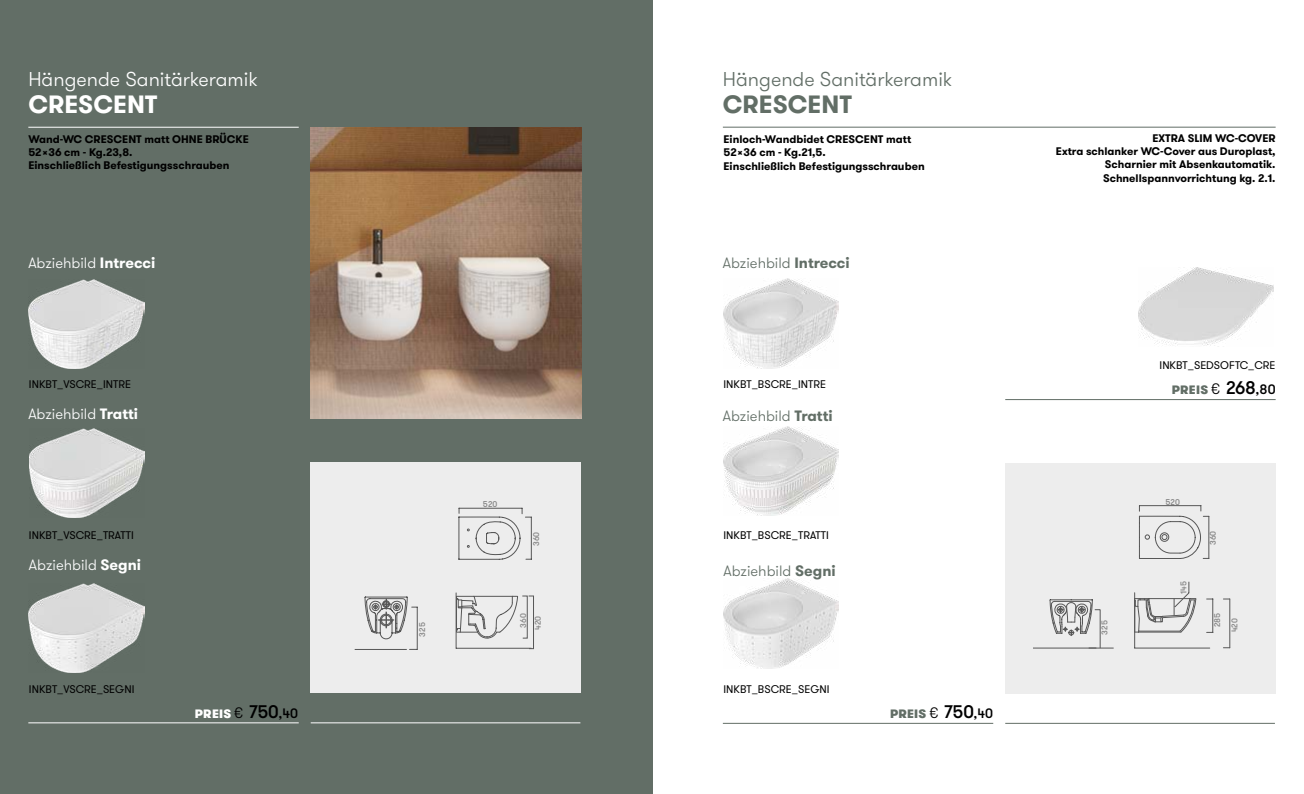
<style>
.page{position:relative;width:1304px;height:794px;background:#fff}
.page>*{position:absolute;margin:0;border:0;box-sizing:border-box;transform-origin:0 0}
.t1{font:700 25px "GT Walsheim";color:#fff}
.t2{font:700 25px "GT Walsheim";color:#626e66}
.t3{font:300 20px "GT Walsheim";color:#fff}
.t4{font:300 20px "GT Walsheim";color:#626e66}
.t5{font:300 15px "GT Walsheim";color:#fff}
.t6{font:300 15px "GT Walsheim";color:#626e66}
.t7{font:900 12.2px "GT Walsheim";letter-spacing:.02em;color:#626e66}
.t8{font:900 12.2px "GT Walsheim";letter-spacing:.02em;color:#fff}
.t9{font:700 11px/13.2px "GT Walsheim";color:#000}
.t10{font:11px "GT Walsheim";color:#000}
.t11{font:500 8.4px/14.8px "GT Walsheim";color:#878787}
.s1{font-weight:700}
.s2{font-weight:300;font-size:15.2px;color:#000}
.s3{font-weight:500;font-size:18.2px;color:#000}
.s4{font-weight:500;font-size:13.7px;color:#000}
</style>
<div class="page">
<div style="left:0;top:0;width:653px;height:794px;background:#626e66"></div>
<img style="left:29px;top:279px;width:115px;height:89px">
<img style="left:29px;top:428px;width:115px;height:89px">
<img style="left:29px;top:584px;width:115px;height:89px">
<hr style="left:1005px;top:399px;width:271px;height:1px;background:#626e66">
<img style="left:311px;top:127px;width:270px;height:291px">
<hr style="left:28px;top:127px;width:271px;height:1px;background:#fff">
<div style="left:311px;top:462px;width:270px;height:231px;background:#ededed"></div>
<hr style="left:355px;top:649px;width:52px;height:1px;background:#575757">
<hr style="left:417px;top:607px;width:1px;height:42px;background:#575757">
<hr style="left:531px;top:517px;width:1px;height:42px;background:#575757">
<svg style="left:365px;top:596px;width:52px;height:44px"></svg>
<svg style="left:459px;top:508px;width:72px;height:52px"></svg>
<svg style="left:455px;top:592px;width:79px;height:57px"></svg>
<hr style="left:28px;top:722px;width:271px;height:1px;background:#fff">
<hr style="left:311px;top:722px;width:269px;height:1px;background:#fff">
<img style="left:723px;top:279px;width:116px;height:89px">
<img style="left:723px;top:426px;width:116px;height:90px">
<img style="left:723px;top:579px;width:116px;height:89px">
<hr style="left:723px;top:127px;width:553px;height:1px;background:#626e66">
<div style="left:1005px;top:463px;width:271px;height:231px;background:#ededed"></div>
<hr style="left:1138px;top:632px;width:43px;height:1px;background:#575757">
<hr style="left:1135px;top:647px;width:75px;height:1px;background:#575757">
<hr style="left:1134px;top:593px;width:1px;height:55px;background:#575757">
<hr style="left:1033px;top:647px;width:80px;height:1px;background:#575757">
<hr style="left:1213px;top:599px;width:1px;height:33px;background:#575757">
<hr style="left:1230px;top:599px;width:1px;height:49px;background:#575757">
<hr style="left:1209px;top:516px;width:1px;height:42px;background:#575757">
<svg style="left:1139px;top:505px;width:70px;height:54px"></svg>
<svg style="left:1134px;top:581px;width:63px;height:51px"></svg>
<svg style="left:1050px;top:599px;width:50px;height:50px"></svg>
<hr style="left:723px;top:723px;width:270px;height:1px;background:#626e66">
<hr style="left:1005px;top:723px;width:270px;height:1px;background:#626e66">
<img style="left:1138px;top:268px;width:135px;height:78px">
<h2 class="t3" style="left:28px;top:66px;width:231px">Hängende Sanitärkeramik</h2>
<h1 class="t1" style="left:28px;top:88px;width:131px">CRESCENT</h1>
<h2 class="t4" style="left:723px;top:66px;width:231px">Hängende Sanitärkeramik</h2>
<h1 class="t2" style="left:723px;top:88px;width:131px">CRESCENT</h1>
<p class="t9" style="left:28px;top:132px;width:222px">Wand-WC CRESCENT matt OHNE BRÜCKE<br>52×36 cm - Kg.23,8.<br>Einschließlich Befestigungsschrauben</p>
<p class="t9" style="left:1056px;top:132px;width:221px;text-align:right">EXTRA SLIM WC-COVER<br>Extra schlanker WC-Cover aus Duroplast,<br>Scharnier mit Absenkautomatik.<br>Schnellspannvorrichtung kg. 2.1.</p>
<p class="t9" style="left:723px;top:133px;width:203px">Einloch-Wandbidet CRESCENT matt<br>52×36 cm - Kg.21,5.<br>Einschließlich Befestigungsschrauben</p>
<h3 class="t5" style="left:28px;top:253px;width:128px">Abziehbild <span class="s1">Intrecci</span></h3>
<h3 class="t6" style="left:723px;top:253px;width:128px">Abziehbild <span class="s1">Intrecci</span></h3>
<p class="t10" style="left:1160px;top:358px;width:118px">INKBT_SEDSOFTC_CRE</p>
<p class="t10" style="left:29px;top:377px;width:103px">INKBT_VSCRE_INTRE</p>
<p class="t10" style="left:723px;top:377px;width:104px">INKBT_BSCRE_INTRE</p>
<p class="t7" style="left:1172px;top:381px;width:105px">PREIS <span class="s2">€</span> <span class="s3">268</span><span class="s4">,80</span></p>
<h3 class="t5" style="left:28px;top:404px;width:111px">Abziehbild <span class="s1">Tratti</span></h3>
<h3 class="t6" style="left:723px;top:406px;width:111px">Abziehbild <span class="s1">Tratti</span></h3>
<p class="t11" style="left:483px;top:497px;width:16px">520</p>
<p class="t11" style="left:1165px;top:494px;width:16px">520</p>
<p class="t10" style="left:29px;top:528px;width:106px">INKBT_VSCRE_TRATTI</p>
<p class="t11" style="left:529px;top:546px;width:16px;rotate:-90deg">360</p>
<p class="t10" style="left:723px;top:528px;width:107px">INKBT_BSCRE_TRATTI</p>
<p class="t11" style="left:1206px;top:545px;width:16px;rotate:-90deg">360</p>
<h3 class="t5" style="left:29px;top:555px;width:114px">Abziehbild <span class="s1">Segni</span></h3>
<h3 class="t6" style="left:723px;top:561px;width:114px">Abziehbild <span class="s1">Segni</span></h3>
<p class="t11" style="left:1176px;top:593px;width:14px;rotate:-90deg">145</p>
<p class="t11" style="left:415px;top:636px;width:16px;rotate:-90deg">325</p>
<p class="t11" style="left:516px;top:630px;width:18px;rotate:-90deg">360<br>420</p>
<p class="t11" style="left:1097px;top:634px;width:16px;rotate:-90deg">325</p>
<p class="t11" style="left:1209px;top:632px;width:21px;line-height:17.4px;text-indent:5px;rotate:-90deg">285<br>420</p>
<p class="t10" style="left:29px;top:682px;width:107px">INKBT_VSCRE_SEGNI</p>
<p class="t10" style="left:723px;top:682px;width:108px">INKBT_BSCRE_SEGNI</p>
<p class="t8" style="left:195px;top:705px;width:105px">PREIS <span class="s2">€</span> <span class="s3">750</span><span class="s4">,40</span></p>
<p class="t7" style="left:890px;top:705px;width:105px">PREIS <span class="s2">€</span> <span class="s3">750</span><span class="s4">,40</span></p>
</div>
